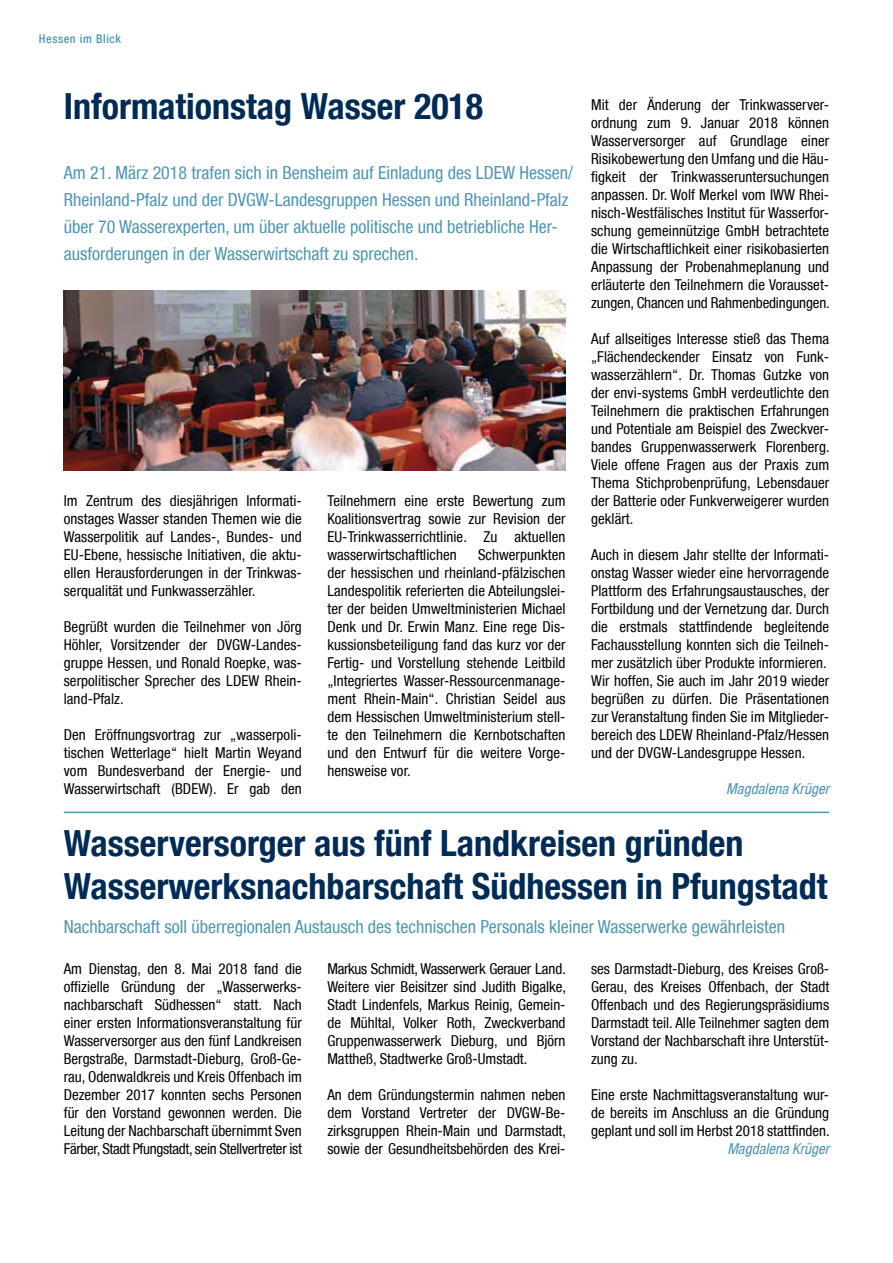
<style>
.page{position:relative;width:893px;height:1263px;background:#fff}
.page>*{position:absolute;margin:0;border:0;box-sizing:border-box;transform-origin:0 0}
.t1{font:700 condensed 36px/43.2px "Helvetica Neue LT";color:#002b55}
.t2{font:condensed 18px/27px "Helvetica Neue LT";color:#4e96b3}
.t3{font:condensed 15px/18px "Helvetica Neue LT";letter-spacing:.005em;color:#000;text-align:justify}
.t4{font:italic condensed 15px "Helvetica Neue LT";letter-spacing:.005em;color:#4e96b3}
.t5{font:500 condensed 12px "Helvetica Neue LT";letter-spacing:.05em;color:#4e96b3}
</style>
<div class="page">
<img style="left:64px;top:290px;width:502px;height:180px">
<hr style="left:64px;top:812px;width:765px;height:1px;background:#4e96b3">
<p class="t5" style="left:39px;top:31px;width:84px">Hessen im Blick</p>
<h1 class="t1" style="left:64px;top:84px;width:421px">Informationstag Wasser 2018</h1>
<p class="t3" style="left:591px;top:96px;width:240px">Mit der Änderung der Trinkwasserver&shy;ordnung zum 9. Januar 2018 können Wasserversorger auf Grundlage einer Risikobewertung den Umfang und die Häu&shy;figkeit der Trinkwasseruntersuchungen anpassen. Dr. Wolf Merkel vom IWW Rhei&shy;nisch-Westfälisches Institut für Wasserfor&shy;schung gemeinnützige GmbH betrachtete die Wirtschaftlichkeit einer risikobasierten Anpassung der Probenahmeplanung und erläuterte den Teilnehmern die Vorausset&shy;zungen, Chancen und Rahmenbedingungen.</p>
<p class="t3" style="left:591px;top:330px;width:240px">Auf allseitiges Interesse stieß das Thema „Flächendeckender Einsatz von Funk&shy;wasserzählern“. Dr. Thomas Gutzke von der envi-systems GmbH verdeutlichte den Teilnehmern die praktischen Erfahrungen und Potentiale am Beispiel des Zweckver&shy;bandes Gruppenwasserwerk Florenberg.<br>Viele offene Fragen aus der Praxis zum Thema Stichprobenprüfung, Lebensdauer der Batterie oder Funkverweigerer wurden geklärt.</p>
<p class="t3" style="left:591px;top:546px;width:240px;text-align:left">Auch in diesem Jahr stellte der Informati&shy;onstag Wasser wieder eine hervorragende Plattform des Erfahrungsaustausches, der Fortbildung und der Vernetzung dar. Durch die erstmals stattfindende begleitende Fachausstellung konnten sich die Teilneh&shy;mer zusätzlich über Produkte informieren.<br>Wir hoffen, Sie auch im Jahr 2019 wieder begrüßen zu dürfen. Die Präsentationen zur Veranstaltung finden Sie im Mitglieder&shy;bereich des LDEW Rheinland-Pfalz/Hessen und der DVGW-Landesgruppe Hessen.</p>
<p class="t4" style="left:726px;top:780px;width:104px">Magdalena Krüger</p>
<h1 class="t1" style="left:64px;top:821px;width:765px">Wasserversorger aus fünf Landkreisen gründen<br>Wasserwerksnachbarschaft Südhessen in Pfungstadt</h1>
<p class="t2" style="left:64px;top:913px;width:723px">Nachbarschaft soll überregionalen Austausch des technischen Personals kleiner Wasserwerke gewährleisten</p>
<p class="t3" style="left:64px;top:960px;width:240px">Am Dienstag, den 8. Mai 2018 fand die offizielle Gründung der „Wasserwerks&shy;nachbarschaft Südhessen“ statt. Nach einer ersten Informationsveranstaltung für Wasserversorger aus den fünf Landkreisen Bergstraße, Darmstadt-Dieburg, Groß-Ge&shy;rau, Odenwaldkreis und Kreis Offenbach im Dezember 2017 konnten sechs Personen für den Vorstand gewonnen werden. Die Leitung der Nachbarschaft übernimmt Sven Färber, Stadt Pfungstadt, sein Stellvertreter ist</p>
<p class="t3" style="left:327px;top:960px;width:240px;text-align:left">Markus Schmidt, Wasserwerk Gerauer Land.<br>Weitere vier Beisitzer sind Judith Bigalke, Stadt Lindenfels, Markus Reinig, Gemein&shy;de Mühltal, Volker Roth, Zweckverband Gruppenwasserwerk Dieburg, und Björn Mattheß, Stadtwerke Groß-Umstadt.</p>
<p class="t2" style="left:64px;top:159px;width:511px">Am 21. März 2018 trafen sich in Bensheim auf Einladung des LDEW Hessen/ Rheinland-Pfalz und der DVGW-Landesgruppen Hessen und Rheinland-Pfalz über 70 Wasserexperten, um über aktuelle politische und betriebliche Her&shy;ausforderungen in der Wasserwirtschaft zu sprechen.</p>
<p class="t3" style="left:64px;top:492px;width:240px">Im Zentrum des diesjährigen Informati&shy;onstages Wasser standen Themen wie die Wasserpolitik auf Landes-, Bundes- und EU-Ebene, hessische Initiativen, die aktu&shy;ellen Herausforderungen in der Trinkwas&shy;serqualität und Funkwasserzähler.</p>
<p class="t3" style="left:64px;top:618px;width:240px">Begrüßt wurden die Teilnehmer von Jörg Höhler, Vorsitzender der DVGW-Landes&shy;gruppe Hessen, und Ronald Roepke, was&shy;serpolitischer Sprecher des LDEW Rhein&shy;land-Pfalz.</p>
<p class="t3" style="left:64px;top:726px;width:240px">Den Eröffnungsvortrag zur „wasserpoli&shy;tischen Wetterlage“ hielt Martin Weyand vom Bundesverband der Energie- und Wasserwirtschaft (BDEW). Er gab den</p>
<p class="t3" style="left:327px;top:492px;width:240px">Teilnehmern eine erste Bewertung zum Koalitionsvertrag sowie zur Revision der EU-Trinkwasserrichtlinie. Zu aktuellen wasserwirtschaftlichen</p>
<p class="t3" style="left:327px;top:546px;width:240px;text-indent:151px">Schwerpunkten der hessischen und rheinland-pfälzischen Landespolitik referierten die Abteilungslei&shy;ter der beiden Umweltministerien Michael Denk und Dr. Erwin Manz. Eine rege Dis&shy;kussionsbeteiligung fand das kurz vor der Fertig- und Vorstellung stehende Leitbild „Integriertes Wasser-Ressourcenmanage&shy;ment Rhein-Main“. Christian Seidel aus dem Hessischen Umweltministerium stell&shy;te den Teilnehmern die Kernbotschaften und den Entwurf für die weitere Vorge&shy;hensweise vor.</p>
<p class="t3" style="left:591px;top:960px;width:240px">ses Darmstadt-Dieburg, des Kreises Groß-Gerau, des Kreises Offenbach, der Stadt Offenbach und des Regierungspräsidiums Darmstadt teil. Alle Teilnehmer sagten dem Vorstand der Nachbarschaft ihre Unterstüt&shy;zung zu.</p>
<p class="t3" style="left:591px;top:1086px;width:240px">Eine erste Nachmittagsveranstaltung wur&shy;de bereits im Anschluss an die Gründung geplant und soll im Herbst 2018 stattfinden.</p>
<p class="t4" style="left:727px;top:1140px;width:103px">Magdalena Krüger</p>
<p class="t3" style="left:327px;top:1086px;width:240px">An dem Gründungstermin nahmen neben dem Vorstand Vertreter der DVGW-Be&shy;zirksgruppen Rhein-Main und Darmstadt, sowie der Gesundheitsbehörden des Krei-</p>
</div>
